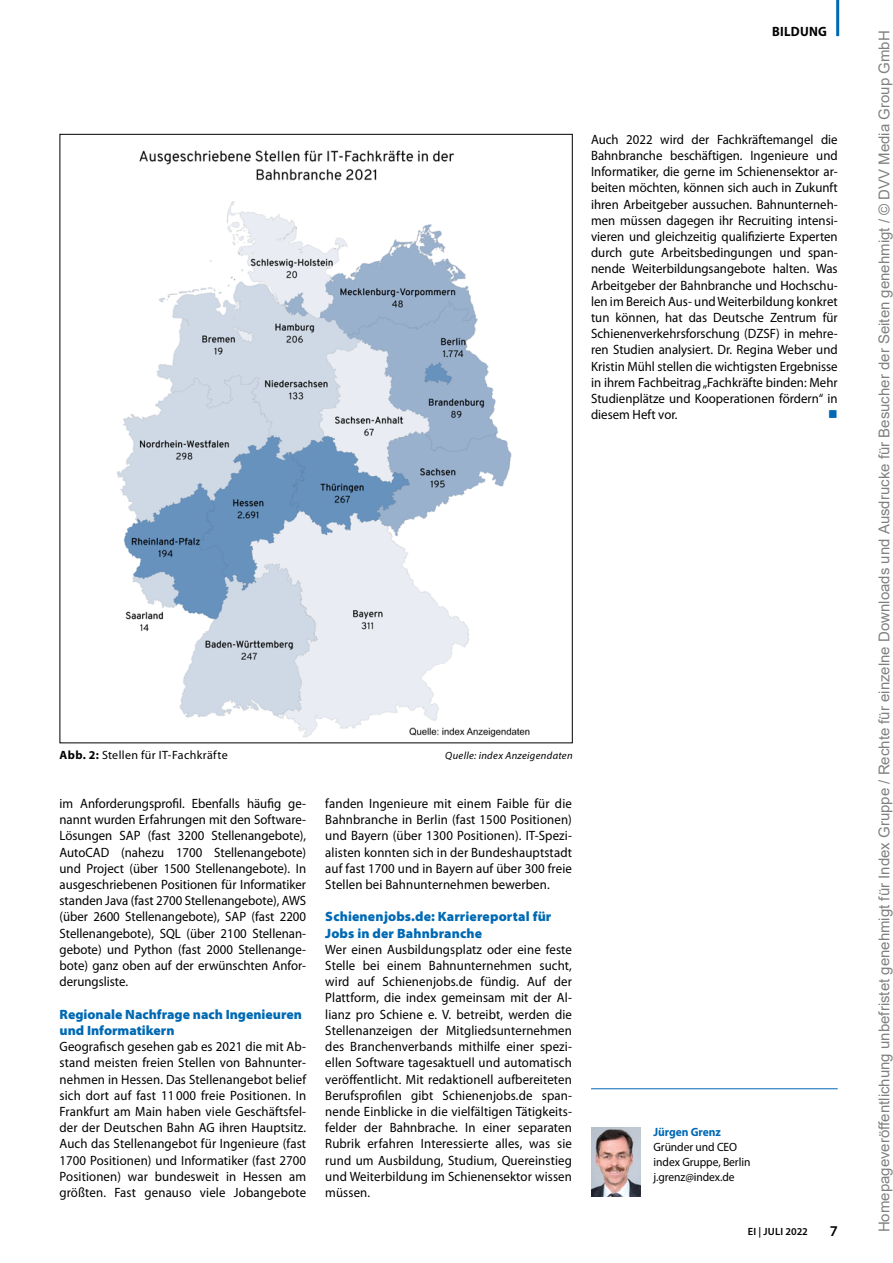
<style>
.page{position:relative;width:893px;height:1263px;background:#fff}
.page>*{position:absolute;margin:0;border:0;box-sizing:border-box;transform-origin:0 0}
.t1{font:15px "Arial";color:rgb(0 0 0/.5)}
.t2{font:600 15px "Myriad Pro";color:#000}
.t3{font:13.5px/16.2px "Myriad Pro";letter-spacing:.01em;color:#000;text-align:justify;scale:.95 1}
.t4{font:900 semi-expanded 13.5px/16.2px "Myriad Pro";color:#0069b4;scale:.95 1}
.t5{font:700 13.5px "Myriad Pro";letter-spacing:.02em;color:#000;scale:.95 1}
.t6{font:13.5px "Wingdings";color:#0069b4;scale:.95 1}
.t7{font:12px/15px "Myriad Pro";letter-spacing:-.005em;color:#000;scale:.96 1}
.t8{font:12px "Myriad Pro";letter-spacing:.03em;color:#000}
.t9{font:700 12px "Myriad Pro";letter-spacing:-.005em;color:#0069b4;scale:.96 1}
.t10{font:italic 10.5px "Myriad Pro";letter-spacing:.03em;color:#000}
.t11{font:600 10.5px "Myriad Pro";letter-spacing:.02em;color:#000}
.s1{font-weight:700}
</style>
<div class="page">
<hr style="left:836px;top:0;width:3px;height:36px;background:#0069b4">
<img style="left:591px;top:1128px;width:50px;height:69px">
<hr style="left:591px;top:1088px;width:247px;height:1px;background:#0069b4">
<img style="left:117px;top:150px;width:413px;height:588px">
<p class="t5" style="left:772px;top:24px;width:59px">BILDUNG</p>
<p class="t3" style="left:591px;top:131px;width:261px">Auch 2022 wird der Fachkräftemangel die Bahnbranche beschäftigen. Ingenieure und Informatiker, die gerne im Schienensektor ar&shy;beiten möchten, können sich auch in Zukunft ihren Arbeitgeber aussuchen. Bahnunterneh&shy;men müssen dagegen ihr Recruiting intensi&shy;vieren und gleichzeitig qualifizierte Experten durch gute Arbeitsbedingungen und span&shy;nende Weiterbildungsangebote halten. Was Arbeitgeber der Bahnbranche und Hochschu&shy;len im Bereich Aus- und Weiterbildung konkret tun können, hat das Deutsche Zentrum für Schienenverkehrsforschung (DZSF) in mehre&shy;ren Studien analysiert. Dr. Regina Weber und Kristin Mühl stellen die wichtigsten Ergebnisse in ihrem Fachbeitrag „Fachkräfte binden: Mehr Studienplätze und Kooperationen fördern“ in diesem Heft vor.</p>
<p class="t6" style="left:828px;top:407px;width:12px">■</p>
<p class="t8" style="left:60px;top:749px;width:170px"><span class="s1">Abb. 2:</span> Stellen für IT-Fachkräfte</p>
<p class="t10" style="left:445px;top:749px;width:129px">Quelle: index Anzeigendaten</p>
<p class="t3" style="left:60px;top:796px;width:261px">im Anforderungsprofil. Ebenfalls häufig ge&shy;nannt wurden Erfahrungen mit den Software-Lösungen SAP (fast 3200 Stellenangebote), AutoCAD (nahezu 1700 Stellenangebote) und Project (über 1500 Stellenangebote). In ausgeschriebenen Positionen für Informatiker standen Java (fast 2700 Stellenangebote), AWS (über 2600 Stellenangebote), SAP (fast 2200<br>Stellenangebote), SQL (über 2100 Stellenan&shy;gebote) und Python (fast 2000 Stellenange&shy;bote) ganz oben auf der erwünschten Anfor&shy;derungsliste.</p>
<p class="t4" style="left:60px;top:1006px;width:257px">Regionale Nachfrage nach Ingenieuren und Informatikern</p>
<p class="t3" style="left:60px;top:1039px;width:261px">Geografisch gesehen gab es 2021 die mit Ab&shy;stand meisten freien Stellen von Bahnunter&shy;nehmen in Hessen. Das Stellenangebot belief sich dort auf fast 11 000 freie Positionen. In Frankfurt am Main haben viele Geschäftsfel&shy;der der Deutschen Bahn AG ihren Hauptsitz.<br>Auch das Stellenangebot für Ingenieure (fast 1700 Positionen) und Informatiker (fast 2700<br>Positionen) war bundesweit in Hessen am größten. Fast genauso viele Jobangebote</p>
<p class="t3" style="left:325px;top:796px;width:261px">fanden Ingenieure mit einem Faible für die Bahnbranche in Berlin (fast 1500 Positionen) und Bayern (über 1300 Positionen). IT-Spezi&shy;alisten konnten sich in der Bundeshauptstadt auf fast 1700 und in Bayern auf über 300 freie Stellen bei Bahnunternehmen bewerben.</p>
<p class="t4" style="left:325px;top:909px;width:240px">Schienenjobs.de: Karriereportal für<br>Jobs in der Bahnbranche</p>
<p class="t3" style="left:325px;top:941px;width:261px">Wer einen Ausbildungsplatz oder eine feste Stelle bei einem Bahnunternehmen sucht, wird auf Schienenjobs.de fündig. Auf der Plattform, die index gemeinsam mit der Al&shy;lianz pro Schiene e. V. betreibt, werden die Stellenanzeigen der Mitgliedsunternehmen des Branchenverbands mithilfe einer spezi&shy;ellen Software tagesaktuell und automatisch veröffentlicht. Mit redaktionell aufbereiteten Berufsprofilen gibt Schienenjobs.de span&shy;nende Einblicke in die vielfältigen Tätigkeits&shy;felder der Bahnbrache. In einer separaten Rubrik erfahren Interessierte alles, was sie rund um Ausbildung, Studium, Quereinstieg und Weiterbildung im Schienensektor wissen müssen.</p>
<p class="t9" style="left:654px;top:1125px;width:72px">Jürgen Grenz</p>
<p class="t7" style="left:654px;top:1140px;width:102px">Gründer und CEO index Gruppe, Berlin j.grenz@index.de</p>
<p class="t11" style="left:748px;top:1225px;width:62px">EI | JULI 2022</p>
<p class="t2" style="left:830px;top:1221px;width:10px">7</p>
<p class="t1" style="left:874px;top:1232px;width:1203px;rotate:-90deg">Homepageveröffentlichung unbefristet genehmigt für Index Gruppe / Rechte für einzelne Downloads und Ausdrucke für Besucher der Seiten genehmigt / © DVV Media Group GmbH</p>
</div>
